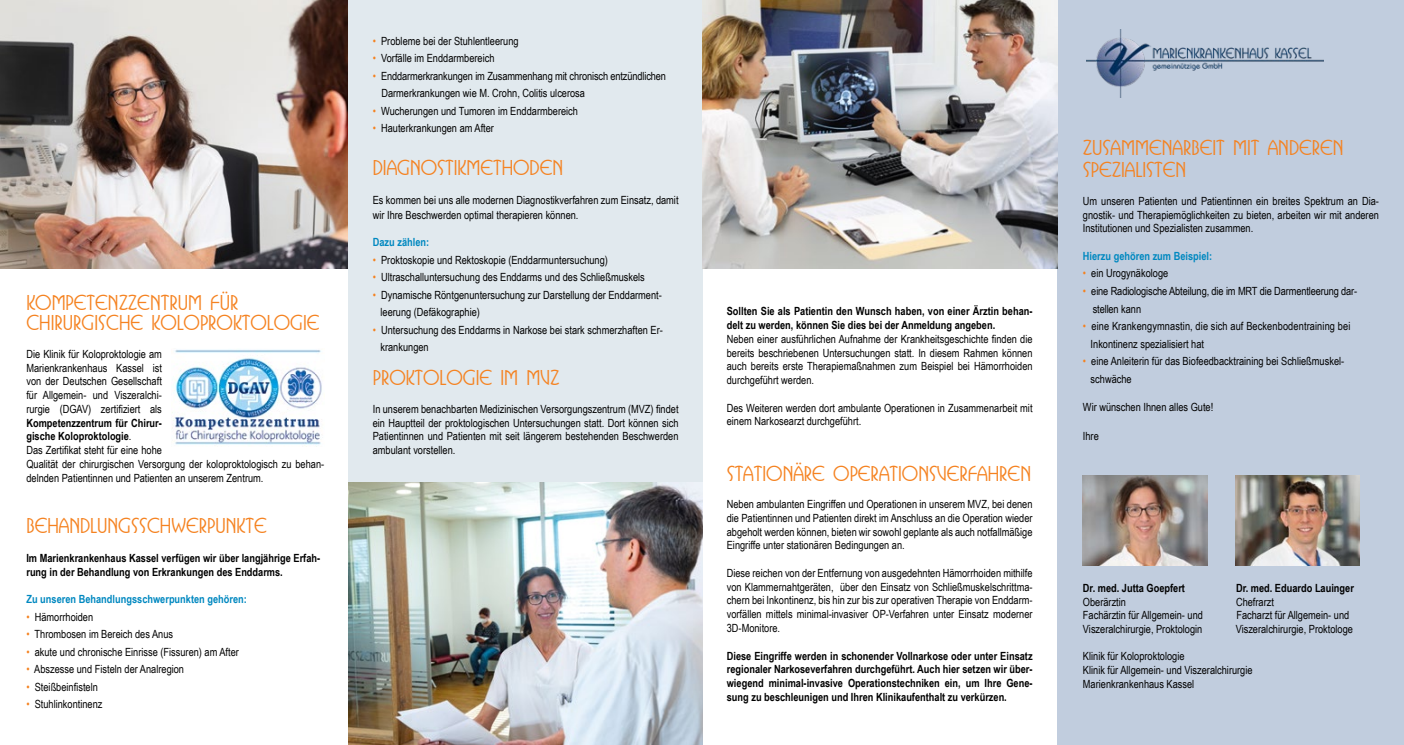
<style>
.page{position:relative;width:1404px;height:745px;background:#fff}
.page>*{position:absolute;margin:0;border:0;box-sizing:border-box;transform-origin:0 0}
.t1{font:500 20px/22.5px "Busorama IT Cby BT";color:#f58220}
.t2{font:11.25px/13.8px "Arial Narrow";color:#000}
.t3{font:700 11.25px/13.8px "Arial Narrow";color:#000}
.t4{font:700 11.25px "Arial Narrow";color:#0088c0}
.s1{font-weight:700}
.s2{color:#f58220}
</style>
<div class="page">
<div style="left:348px;top:0;width:354px;height:497px;background:#e1e9ee"></div>
<div style="left:1057px;top:0;width:346px;height:744px;background:#c1cdde"></div>
<img style="left:0;top:0;width:347px;height:268px">
<img style="left:348px;top:482px;width:354px;height:262px">
<img style="left:1086px;top:30px;width:237px;height:67px">
<img style="left:1235px;top:475px;width:124px;height:90px">
<img style="left:1082px;top:475px;width:124px;height:90px">
<img style="left:702px;top:0;width:355px;height:268px">
<img style="left:172px;top:349px;width:150px;height:96px">
<h1 class="t1" style="left:26px;top:293px;width:294px;line-height:20px">KOMPETENZZENTRUM FÜR<br>CHIRURGISCHE KOLOPROKTOLOGIE</h1>
<p class="t2" style="left:26px;top:346px;width:137px;text-align:justify">Die Klinik für Koloproktologie am Marienkrankenhaus Kassel ist von der Deutschen Gesellschaft für Allgemein- und Viszeralchi&shy;rurgie (DGAV) zertifiziert als</p>
<p class="t2" style="left:26px;top:415px;width:299px"><span class="s1">Kompetenzzentrum für Chirur-<br>gische Koloproktologie</span>.<br>Das Zertifikat steht für eine hohe<br>Qualität der chirurgischen Versorgung der koloproktologisch zu behan&shy;delnden Patientinnen und Patienten an unserem Zentrum.</p>
<h1 class="t1" style="left:26px;top:514px;width:242px">BEHANDLUNGSSCHWERPUNKTE</h1>
<p class="t3" style="left:26px;top:550px;width:295px">Im Marienkrankenhaus Kassel verfügen wir über langjährige Erfah&shy;rung in der Behandlung von Erkrankungen des Enddarms.</p>
<p class="t4" style="left:26px;top:590px;width:222px">Zu unseren Behandlungsschwerpunkten gehören:</p>
<p class="t2" style="left:26px;top:609px;width:68px"><span class="s2">•</span> Hämorrhoiden</p>
<p class="t2" style="left:26px;top:626px;width:148px"><span class="s2">•</span> Thrombosen im Bereich des Anus</p>
<p class="t2" style="left:26px;top:644px;width:214px"><span class="s2">•</span> akute und chronische Einrisse (Fissuren) am After</p>
<p class="t2" style="left:26px;top:661px;width:159px"><span class="s2">•</span> Abszesse und Fisteln der Analregion</p>
<p class="t2" style="left:26px;top:679px;width:73px"><span class="s2">•</span> Steißbeinfisteln</p>
<p class="t2" style="left:26px;top:696px;width:78px"><span class="s2">•</span> Stuhlinkontinenz</p>
<p class="t2" style="left:373px;top:33px;width:147px"><span class="s2">•</span> Probleme bei der Stuhlentleerung</p>
<p class="t2" style="left:373px;top:51px;width:123px"><span class="s2">•</span> Vorfälle im Enddarmbereich</p>
<p class="t2" style="left:381px;top:67px;width:286px;line-height:17.5px;text-indent:-9px"><span class="s2">•</span> Enddarmerkrankungen im Zusammenhang mit chronisch entzündlichen<br>Darmerkrankungen wie M. Crohn, Colitis ulcerosa</p>
<p class="t2" style="left:373px;top:103px;width:207px"><span class="s2">•</span> Wucherungen und Tumoren im Enddarmbereich</p>
<p class="t2" style="left:373px;top:121px;width:123px"><span class="s2">•</span> Hauterkrankungen am After</p>
<h1 class="t1" style="left:373px;top:156px;width:192px">DIAGNOSTIKMETHODEN</h1>
<p class="t2" style="left:373px;top:192px;width:307px;line-height:15px">Es kommen bei uns alle modernen Diagnostikverfahren zum Einsatz, damit wir Ihre Beschwerden optimal therapieren können.</p>
<p class="t4" style="left:373px;top:234px;width:58px">Dazu zählen:</p>
<p class="t2" style="left:373px;top:252px;width:237px"><span class="s2">•</span> Proktoskopie und Rektoskopie (Enddarmuntersuchung)</p>
<p class="t2" style="left:373px;top:270px;width:273px"><span class="s2">•</span> Ultraschalluntersuchung des Enddarms und des Schließmuskels</p>
<p class="t2" style="left:380px;top:285px;width:283px;line-height:17.5px;text-indent:-8px"><span class="s2">•</span> Dynamische Röntgenuntersuchung zur Darstellung der Enddarment&shy;leerung (Defäkographie)</p>
<p class="t2" style="left:380px;top:320px;width:284px;line-height:17.5px;text-indent:-8px"><span class="s2">•</span> Untersuchung des Enddarms in Narkose bei stark schmerzhaften Er&shy;krankungen</p>
<h1 class="t1" style="left:373px;top:366px;width:188px">PROKTOLOGIE IM MVZ</h1>
<p class="t2" style="left:373px;top:401px;width:307px;text-align:justify">In unserem benachbarten Medizinischen Versorgungszentrum (MVZ) findet ein Hauptteil der proktologischen Untersuchungen statt. Dort können sich Patientinnen und Patienten mit seit längerem bestehenden Beschwerden ambulant vorstellen.</p>
<p class="t3" style="left:726px;top:304px;width:307px">Sollten Sie als Patientin den Wunsch haben, von einer Ärztin behan&shy;delt zu werden, können Sie dies bei der Anmeldung angeben.</p>
<p class="t2" style="left:726px;top:331px;width:307px;text-align:justify">Neben einer ausführlichen Aufnahme der Krankheitsgeschichte finden die bereits beschriebenen Untersuchungen statt. In diesem Rahmen können auch bereits erste Therapiemaßnahmen zum Beispiel bei Hämorrhoiden durchgeführt werden.</p>
<p class="t2" style="left:726px;top:400px;width:307px">Des Weiteren werden dort ambulante Operationen in Zusammenarbeit mit einem Narkosearzt durchgeführt.</p>
<h1 class="t1" style="left:726px;top:461px;width:306px">STATIONÄRE OPERATIONSVERFAHREN</h1>
<p class="t2" style="left:726px;top:496px;width:307px;text-align:justify">Neben ambulanten Eingriffen und Operationen in unserem MVZ, bei denen die Patientinnen und Patienten direkt im Anschluss an die Operation wieder abgeholt werden können, bieten wir sowohl geplante als auch notfallmäßige Eingriffe unter stationären Bedingungen an.</p>
<p class="t2" style="left:726px;top:565px;width:307px;text-align:justify">Diese reichen von der Entfernung von ausgedehnten Hämorrhoiden mithilfe von Klammernahtgeräten, über den Einsatz von Schließmuskelschrittma&shy;chern bei Inkontinenz, bis hin zur bis zur operativen Therapie von Enddarm&shy;vorfällen mittels minimal-invasiver OP-Verfahren unter Einsatz moderner 3D-Monitore.</p>
<p class="t3" style="left:726px;top:647px;width:307px;text-align:justify">Diese Eingriffe werden in schonender Vollnarkose oder unter Einsatz regionaler Narkoseverfahren durchgeführt. Auch hier setzen wir über&shy;wiegend minimal-invasive Operationstechniken ein, um Ihre Gene&shy;sung zu beschleunigen und Ihren Klinikaufenthalt zu verkürzen.</p>
<h1 class="t1" style="left:1082px;top:136px;width:262px">ZUSAMMENARBEIT MIT ANDEREN<br>SPEZIALISTEN</h1>
<p class="t2" style="left:1082px;top:193px;width:297px;text-align:justify">Um unseren Patienten und Patientinnen ein breites Spektrum an Dia&shy;gnostik- und Therapiemöglichkeiten zu bieten, arbeiten wir mit anderen Institutionen und Spezialisten zusammen.</p>
<p class="t4" style="left:1082px;top:247px;width:131px">Hierzu gehören zum Beispiel:</p>
<p class="t2" style="left:1082px;top:266px;width:87px"><span class="s2">•</span> ein Urogynäkologe</p>
<p class="t2" style="left:1092px;top:281px;width:266px;line-height:17.5px;text-indent:-10px"><span class="s2">•</span> eine Radiologische Abteilung, die im MRT die Darmentleerung dar&shy;stellen kann</p>
<p class="t2" style="left:1090px;top:317px;width:261px;line-height:17.5px;text-indent:-8px"><span class="s2">•</span> eine Krankengymnastin, die sich auf Beckenbodentraining bei<br>Inkontinenz spezialisiert hat</p>
<p class="t2" style="left:1090px;top:352px;width:255px;line-height:17.5px;text-indent:-8px"><span class="s2">•</span> eine Anleiterin für das Biofeedbacktraining bei Schließmuskel&shy;schwäche</p>
<p class="t2" style="left:1082px;top:400px;width:132px">Wir wünschen Ihnen alles Gute!</p>
<p class="t2" style="left:1082px;top:428px;width:17px">Ihre</p>
<p class="t3" style="left:1082px;top:580px;width:104px">Dr. med. Jutta Goepfert</p>
<p class="t3" style="left:1235px;top:580px;width:119px">Dr. med. Eduardo Lauinger</p>
<p class="t2" style="left:1082px;top:594px;width:45px">Oberärztin</p>
<p class="t2" style="left:1235px;top:594px;width:39px">Chefrarzt</p>
<p class="t2" style="left:1082px;top:607px;width:121px">Fachärztin für Allgemein- und</p>
<p class="t2" style="left:1236px;top:607px;width:114px">Facharzt für Allgemein- und</p>
<p class="t2" style="left:1082px;top:621px;width:121px">Viszeralchirurgie, Proktologin</p>
<p class="t2" style="left:1235px;top:621px;width:119px">Viszeralchirurgie, Proktologe</p>
<p class="t2" style="left:1082px;top:648px;width:171px">Klinik für Koloproktologie<br>Klinik für Allgemein- und Viszeralchirurgie<br>Marienkrankenhaus Kassel</p>
</div>
